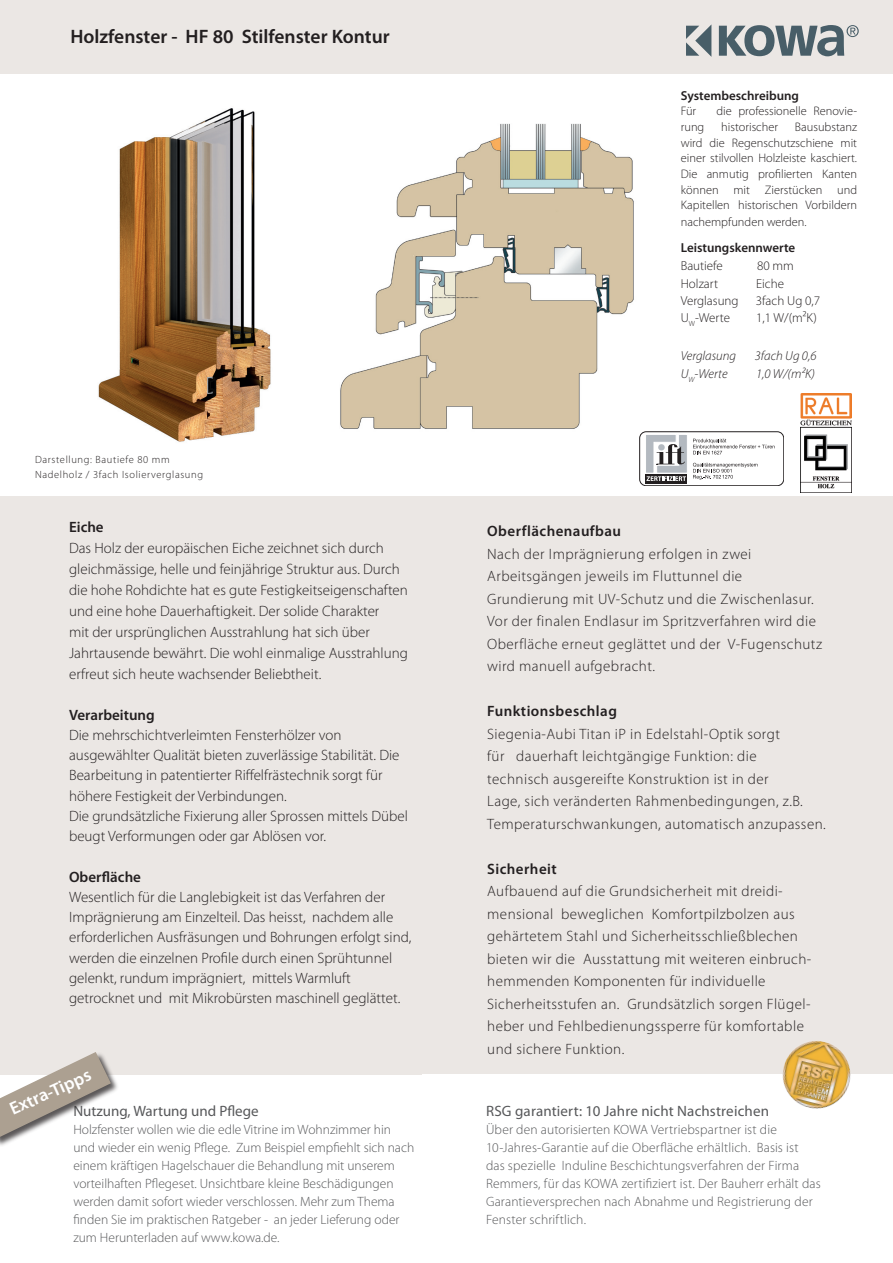
<style>
.page{position:relative;width:893px;height:1263px;background:#fff}
.page>*{position:absolute;margin:0;border:0;box-sizing:border-box;transform-origin:0 0}
.t1{font:600 19.5px "Myriad Pro";color:#231f20}
.t2{font:600 18px "Myriad Pro";color:#fff}
.t3{font:300 15px/20.2px "Myriad Pro";color:#231f20}
.t4{font:300 15px/22.5px "Myriad Pro";letter-spacing:.03em;color:#231f20}
.t5{font:15px "Myriad Pro";letter-spacing:.01em;color:#57585a}
.t6{font:600 15px "Myriad Pro";letter-spacing:.03em;color:#231f20}
.t7{font:600 15px "Myriad Pro";color:#231f20}
.t8{font:300 13.5px/18px "Myriad Pro";color:#57585a}
.t9{font:300 13.05px "Myriad Pro";color:#231f20}
.t10{font:italic 300 13.05px "Myriad Pro";color:#231f20}
.t11{font:600 13.05px "Myriad Pro";color:#231f20}
.t12{font:300 12.45px/15.6px "Myriad Pro";color:#231f20;text-align:justify}
.t13{font:300 10.5px/15px "Myriad Pro";letter-spacing:.06em;color:#231f20}
</style>
<div class="page">
<div style="left:0;top:0;width:893px;height:73px;background:#ebe7e4"></div>
<div style="left:0;top:496px;width:893px;height:767px;background:#ebe7e4"></div>
<img style="left:340px;top:123px;width:318px;height:309px">
<div style="left:645px;top:474px;width:42px;height:9px;background:#231f20"></div>
<div style="left:639px;top:432px;width:145px;height:54px;border:1px solid #231f20;border-radius:7px"></div>
<svg style="left:693px;top:439px;width:82px;height:15px"></svg>
<svg style="left:693px;top:463px;width:64px;height:17px"></svg>
<svg style="left:646px;top:435px;width:41px;height:46px"></svg>
<img style="left:801px;top:393px;width:51px;height:100px">
<svg style="left:686px;top:25px;width:25px;height:32px"></svg>
<svg style="left:719px;top:25px;width:140px;height:31px"></svg>
<div style="left:0;top:1075px;width:482px;height:188px;background:#fff"></div>
<div style="left:422px;top:1074px;width:471px;height:189px;background:#fff"></div>
<div style="left:0;top:1051px;width:120px;height:96px;background:#231f20;opacity:.75"></div>
<svg style="left:0;top:1051px;width:112px;height:88px"></svg>
<img style="left:782px;top:1041px;width:69px;height:68px">
<img style="left:98px;top:108px;width:173px;height:334px">
<h1 class="t1" style="left:70px;top:24px;width:321px">Holzfenster - HF 80 Stilfenster Kontur</h1>
<p class="t13" style="left:35px;top:452px;width:170px">Darstellung: Bautiefe 80 mm<br>Nadelholz / 3fach Isolierverglasung</p>
<p class="t6" style="left:69px;top:517px;width:36px">Eiche</p>
<p class="t3" style="left:69px;top:537px;width:340px;line-height:21px">Das Holz der europäischen Eiche zeichnet sich durch gleichmässige, helle und feinjährige Struktur aus. Durch die hohe Rohdichte hat es gute Festigkeitseigenschaften und eine hohe Dauerhaftigkeit. Der solide Charakter<br>mit der ursprünglichen Ausstrahlung hat sich über Jahrtausende bewährt. Die wohl einmalige Ausstrahlung erfreut sich heute wachsender Beliebtheit.</p>
<p class="t7" style="left:69px;top:705px;width:87px">Verarbeitung</p>
<p class="t3" style="left:69px;top:724px;width:340px">Die mehrschichtverleimten Fensterhölzer von ausgewählter Qualität bieten zuverlässige Stabilität. Die Bearbeitung in patentierter Riffelfrästechnik sorgt für höhere Festigkeit der Verbindungen.<br>Die grundsätzliche Fixierung aller Sprossen mittels Dübel beugt Verformungen oder gar Ablösen vor.</p>
<p class="t7" style="left:69px;top:867px;width:73px">Oberfläche</p>
<p class="t3" style="left:69px;top:886px;width:344px">Wesentlich für die Langlebigkeit ist das Verfahren der Imprägnierung am Einzelteil. Das heisst, nachdem alle erforderlichen Ausfräsungen und Bohrungen erfolgt sind, werden die einzelnen Profile durch einen Sprühtunnel gelenkt, rundum imprägniert, mittels Warmluft getrocknet und mit Mikrobürsten maschinell geglättet.</p>
<p class="t2" style="left:6px;top:1099px;width:89px;rotate:-24deg">Extra-Tipps</p>
<p class="t5" style="left:73px;top:1102px;width:187px">Nutzung, Wartung und Pflege</p>
<p class="t8" style="left:73px;top:1120px;width:342px">Holzfenster wollen wie die edle Vitrine im Wohnzimmer hin und wieder ein wenig Pflege. Zum Beispiel empfiehlt sich nach einem kräftigen Hagelschauer die Behandlung mit unserem vorteilhaften Pflegeset. Unsichtbare kleine Beschädigungen werden damit sofort wieder verschlossen. Mehr zum Thema finden Sie im praktischen Ratgeber - an jeder Lieferung oder zum Herunterladen auf www.kowa.de.</p>
<p class="t11" style="left:681px;top:87px;width:120px">Systembeschreibung</p>
<p class="t12" style="left:681px;top:103px;width:17px">Für</p>
<p class="t12" style="left:716px;top:103px;width:142px">die professionelle Renovie-</p>
<p class="t12" style="left:681px;top:119px;width:25px">rung</p>
<p class="t12" style="left:721px;top:119px;width:58px">historischer</p>
<p class="t12" style="left:681px;top:119px;width:178px;text-indent:114px">Bausubstanz wird die Regenschutzschiene mit einer stilvollen Holzleiste kaschiert.<br>Die anmutig profilierten Kanten können mit Zierstücken und Kapitellen historischen Vorbildern</p>
<p class="t12" style="left:681px;top:214px;width:127px">nachempfunden werden.</p>
<p class="t11" style="left:681px;top:239px;width:116px">Leistungskennwerte</p>
<p class="t9" style="left:681px;top:258px;width:44px">Bautiefe</p>
<p class="t9" style="left:757px;top:258px;width:38px">80 mm</p>
<p class="t9" style="left:681px;top:276px;width:39px">Holzart</p>
<p class="t9" style="left:756px;top:276px;width:29px">Eiche</p>
<p class="t9" style="left:681px;top:293px;width:59px">Verglasung</p>
<p class="t9" style="left:756px;top:293px;width:66px">3fach Ug 0,7</p>
<p class="t9" style="left:681px;top:310px;width:51px">U<sub>W</sub>-Werte</p>
<p class="t9" style="left:756px;top:310px;width:62px">1,1 W/(m²K)</p>
<p class="t10" style="left:681px;top:348px;width:57px">Verglasung</p>
<p class="t10" style="left:755px;top:348px;width:63px">3fach Ug 0,6</p>
<p class="t10" style="left:681px;top:366px;width:48px">U<sub>W</sub>-Werte</p>
<p class="t10" style="left:756px;top:366px;width:60px">1,0 W/(m²K)</p>
<p class="t6" style="left:487px;top:521px;width:135px">Oberflächenaufbau</p>
<p class="t4" style="left:487px;top:542px;width:336px">Nach der Imprägnierung erfolgen in zwei Arbeitsgängen jeweils im Fluttunnel die Grundierung mit UV-Schutz und die Zwischenlasur.<br>Vor der finalen Endlasur im Spritzverfahren wird die Oberfläche erneut geglättet und der V-Fugenschutz wird manuell aufgebracht.</p>
<p class="t6" style="left:487px;top:701px;width:131px">Funktionsbeschlag</p>
<p class="t4" style="left:487px;top:722px;width:340px">Siegenia-Aubi Titan iP in Edelstahl-Optik sorgt<br>für dauerhaft leichtgängige Funktion: die<br>technisch ausgereifte Konstruktion ist in der<br>Lage, sich veränderten Rahmenbedingungen, z.B.<br>Temperaturschwankungen, automatisch anzupassen.</p>
<p class="t6" style="left:487px;top:859px;width:71px">Sicherheit</p>
<p class="t4" style="left:487px;top:880px;width:326px">Aufbauend auf die Grundsicherheit mit dreidi&shy;mensional beweglichen Komfortpilzbolzen aus gehärtetem Stahl und Sicherheitsschließblechen bieten wir die Ausstattung mit weiteren einbruch&shy;hemmenden Komponenten für individuelle Sicherheitsstufen an. Grundsätzlich sorgen Flügel&shy;heber und Fehlbedienungssperre für komfortable und sichere Funktion.</p>
<p class="t5" style="left:486px;top:1102px;width:284px">RSG garantiert: 10 Jahre nicht Nachstreichen</p>
<p class="t8" style="left:486px;top:1120px;width:336px">Über den autorisierten KOWA Vertriebspartner ist die 10-Jahres-Garantie auf die Oberfläche erhältlich. Basis ist<br>das spezielle Induline Beschichtungsverfahren der Firma Remmers, für das KOWA zertifiziert ist. Der Bauherr erhält das Garantieversprechen nach Abnahme und Registrierung der Fenster schriftlich.</p>
</div>
